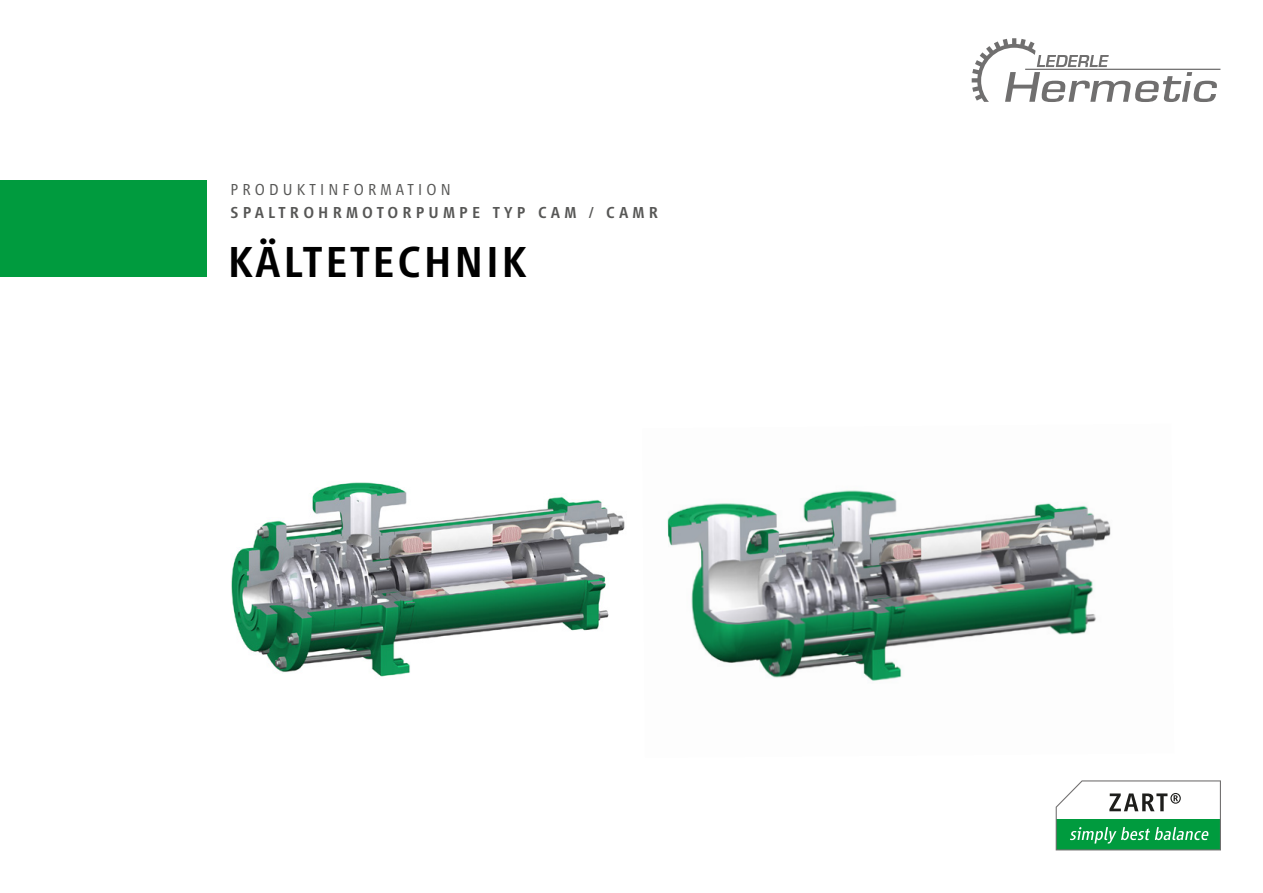
<style>
.page{position:relative;width:1263px;height:893px;background:#fff}
.page>*{position:absolute;margin:0;border:0;box-sizing:border-box;transform-origin:0 0}
.t1{font:500 45px "Vialog LT Pro";letter-spacing:.06em;color:#000}
.t2{font:500 16.5px "Vialog LT Pro";letter-spacing:.25em;color:#575756}
.t3{font:300 16.5px "Vialog LT Pro";letter-spacing:.25em;color:#575756}
</style>
<div class="page">
<svg style="left:972px;top:38px;width:248px;height:64px"></svg>
<div style="left:0;top:181px;width:206px;height:96px;background:#009b3e"></div>
<img style="left:231px;top:482px;width:394px;height:195px">
<img style="left:667px;top:490px;width:444px;height:191px">
<svg style="left:1056px;top:780px;width:165px;height:70px"></svg>
<p class="t3" style="left:231px;top:180px;width:222px">PRODUKTINFORMATION</p>
<p class="t2" style="left:231px;top:204px;width:429px">SPALTROHRMOTORPUMPE TYP CAM / CAMR</p>
<h1 class="t1" style="left:228px;top:238px;width:301px">KÄLTETECHNIK</h1>
</div>
